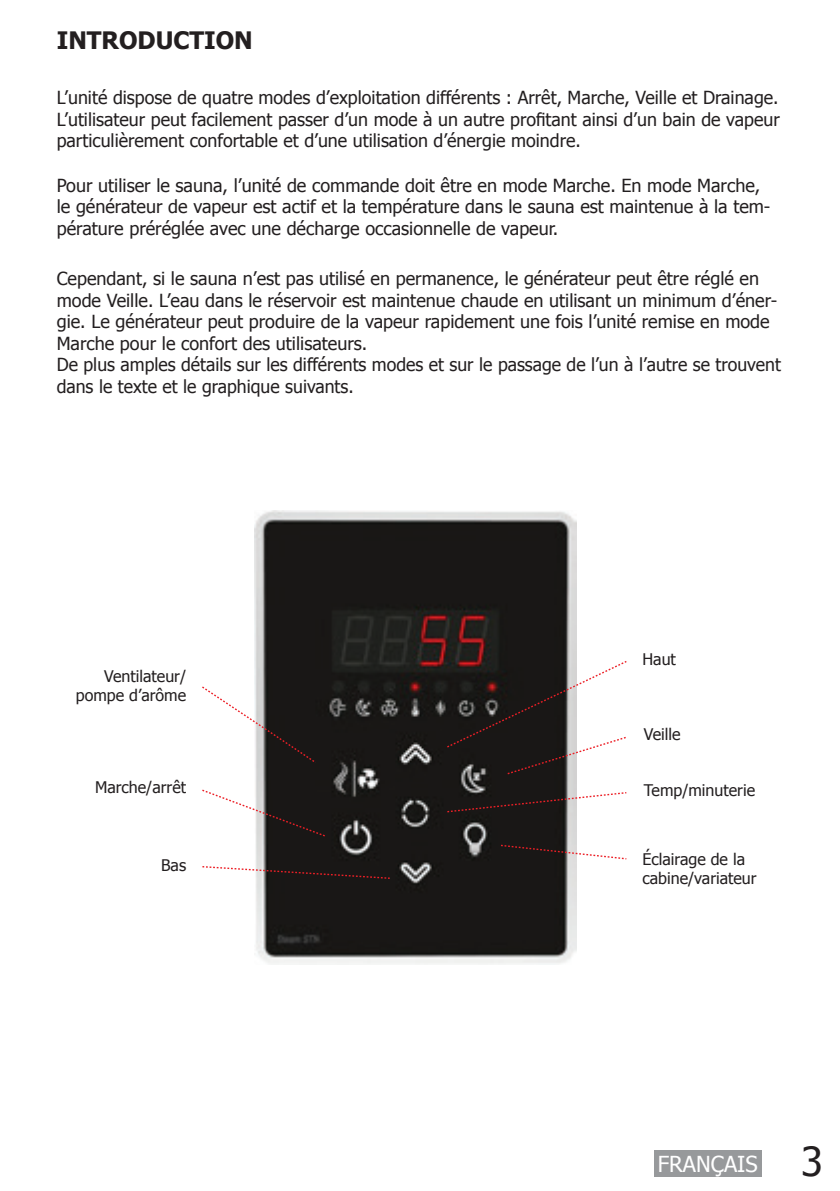
<style>
.page{position:relative;width:840px;height:1191px;background:#fff}
.page>*{position:absolute;margin:0;border:0;box-sizing:border-box;transform-origin:0 0}
.t1{font:700 24px "Tahoma";color:#231f20}
.t2{font:22px "Tahoma";color:#fff}
.Body{font:18px/21.6px "Tahoma";color:#231f20}
.t3{font:16px/19.2px "Tahoma";color:#231f20}
.s1{font-size:40px;color:#231f20}
</style>
<div class="page">
<div style="left:653px;top:1150px;width:108px;height:27px;background:#97999b"></div>
<img style="left:254px;top:510px;width:322px;height:454px">
<svg style="left:202px;top:686px;width:114px;height:77px"></svg>
<svg style="left:202px;top:789px;width:123px;height:47px"></svg>
<svg style="left:202px;top:866px;width:187px;height:13px"></svg>
<svg style="left:500px;top:844px;width:126px;height:15px"></svg>
<svg style="left:447px;top:792px;width:179px;height:20px"></svg>
<svg style="left:447px;top:661px;width:179px;height:113px"></svg>
<h1 class="t1" style="left:57px;top:23px;width:197px">INTRODUCTION</h1>
<p class="Body" style="left:57px;top:86px;width:724px;text-align:justify">L’unité dispose de quatre modes d’exploitation différents : Arrêt, Marche, Veille et Drainage.<br>L’utilisateur peut facilement passer d’un mode à un autre profitant ainsi d’un bain de vapeur particulièrement confortable et d’une utilisation d’énergie moindre.</p>
<p class="Body" style="left:57px;top:174px;width:714px">Pour utiliser le sauna, l’unité de commande doit être en mode Marche. En mode Marche, le générateur de vapeur est actif et la température dans le sauna est maintenue à la tem&shy;pérature préréglée avec une décharge occasionnelle de vapeur.</p>
<p class="Body" style="left:57px;top:267px;width:725px">Cependant, si le sauna n’est pas utilisé en permanence, le générateur peut être réglé en mode Veille. L’eau dans le réservoir est maintenue chaude en utilisant un minimum d’éner&shy;gie. Le générateur peut produire de la vapeur rapidement une fois l’unité remise en mode Marche pour le confort des utilisateurs.<br>De plus amples détails sur les différents modes et sur le passage de l’un à l’autre se trouvent dans le texte et le graphique suivants.</p>
<p class="t3" style="left:76px;top:665px;width:112px;text-align:right">Ventilateur/ pompe d’arôme</p>
<p class="t3" style="left:95px;top:776px;width:92px">Marche/arrêt</p>
<p class="t3" style="left:161px;top:855px;width:27px">Bas</p>
<p class="t3" style="left:642px;top:649px;width:35px">Haut</p>
<p class="t3" style="left:643px;top:723px;width:38px">Veille</p>
<p class="t3" style="left:643px;top:780px;width:113px">Temp/minuterie</p>
<p class="t3" style="left:642px;top:848px;width:116px">Éclairage de la cabine/variateur</p>
<p class="t2" style="left:657px;top:1149px;width:166px">FRANÇAIS <span class="s1">3</span></p>
</div>
